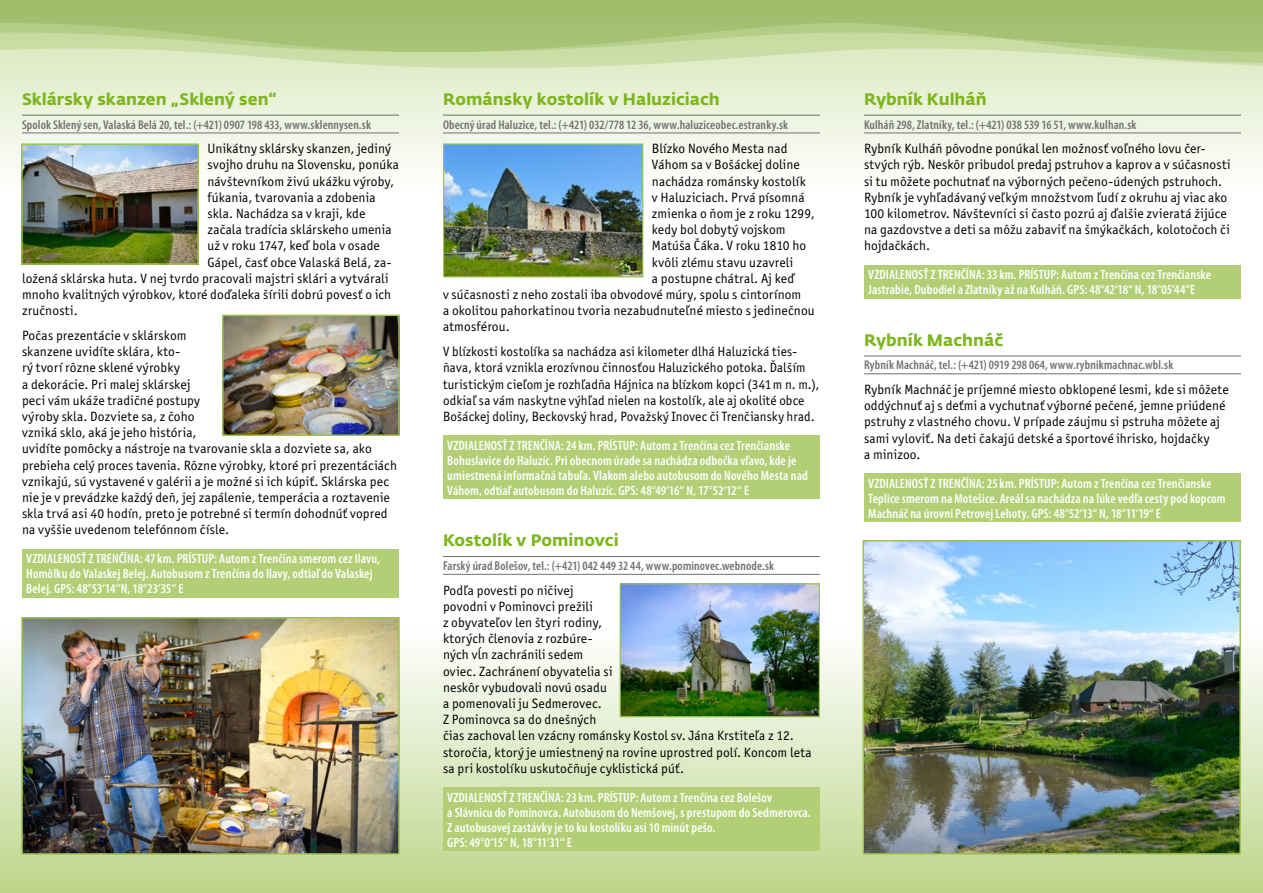
<style>
.page{position:relative;width:1263px;height:893px;background:#fff}
.page>*{position:absolute;margin:0;border:0;box-sizing:border-box;transform-origin:0 0}
.t1{font:700 16.5px "Fedra Sans CE";color:#7db61c}
.t2{font:13.5px/16.2px "Officina San Itc TEE";letter-spacing:.015em;color:#000}
.t3{font:600 condensed 13.5px/15px "Myriad Pro";letter-spacing:.01em;color:#fff}
.t4{font:600 condensed 12.75px "Myriad Pro";letter-spacing:.01em;color:#707172}
</style>
<div class="page">
<div style="left:0;top:626px;width:421px;height:267px;background:linear-gradient(to bottom,#fff,#bdd68b)"></div>
<svg style="left:0;top:88px;width:421px;height:79px;background:#ecf3e1"></svg>
<img style="left:24px;top:620px;width:373px;height:232px">
<div style="left:21px;top:617px;width:379px;height:238px;border:2px solid #9dc453"></div>
<hr style="left:22px;top:115px;width:377px;height:1px;background:#707172">
<hr style="left:22px;top:133px;width:377px;height:1px;background:#707172">
<div style="left:22px;top:549px;width:377px;height:48px;background:#b2cf76"></div>
<img style="left:24px;top:146px;width:172px;height:116px">
<div style="left:21px;top:143px;width:178px;height:122px;border:2px solid #9dc453"></div>
<img style="left:225px;top:318px;width:172px;height:115px">
<div style="left:222px;top:315px;width:178px;height:121px;border:2px solid #9dc453"></div>
<div style="left:421px;top:626px;width:421px;height:267px;background:linear-gradient(to bottom,#fff,#bdd68b)"></div>
<svg style="left:421px;top:88px;width:421px;height:103px"></svg>
<hr style="left:443px;top:115px;width:377px;height:1px;background:#707172">
<hr style="left:443px;top:133px;width:377px;height:1px;background:#707172">
<hr style="left:443px;top:556px;width:377px;height:1px;background:#707172">
<hr style="left:443px;top:574px;width:377px;height:1px;background:#707172">
<div style="left:443px;top:435px;width:377px;height:64px;background:#b2cf76"></div>
<div style="left:443px;top:787px;width:377px;height:64px;background:#b2cf76"></div>
<img style="left:445px;top:145px;width:196px;height:130px">
<div style="left:443px;top:143px;width:200px;height:134px;border:1px solid #9dc453"></div>
<img style="left:622px;top:585px;width:196px;height:130px">
<div style="left:620px;top:583px;width:200px;height:134px;border:1px solid #9dc453"></div>
<div style="left:842px;top:626px;width:421px;height:267px;background:linear-gradient(to bottom,#fff,#bdd68b)"></div>
<svg style="left:842px;top:88px;width:421px;height:79px"></svg>
<img style="left:865px;top:543px;width:373px;height:309px">
<div style="left:862px;top:540px;width:379px;height:315px;border:2px solid #9dc453"></div>
<svg style="left:0;top:0;width:1263px;height:88px;background:#bfd499"></svg>
<hr style="left:864px;top:115px;width:377px;height:1px;background:#707172">
<hr style="left:864px;top:133px;width:377px;height:1px;background:#707172">
<hr style="left:864px;top:356px;width:377px;height:1px;background:#707172">
<hr style="left:864px;top:374px;width:377px;height:1px;background:#707172">
<div style="left:864px;top:265px;width:377px;height:34px;background:#b2cf76"></div>
<div style="left:864px;top:473px;width:377px;height:49px;background:#b2cf76"></div>
<p class="t1" style="left:22px;top:88px;width:256px">Sklársky skanzen „Sklený sen“</p>
<p class="t4" style="left:22px;top:116px;width:350px">Spolok Sklený sen, Valaská Belá 20, tel.: (+421) 0907 198 433, www.sklennysen.sk</p>
<p class="t2" style="left:207px;top:141px;width:185px">Unikátny sklársky skanzen, jediný</p>
<p class="t2" style="left:207px;top:157px;width:193px">svojho druhu na Slovensku, ponúka</p>
<p class="t2" style="left:207px;top:173px;width:188px">návštevníkom živú ukážku výroby,</p>
<p class="t2" style="left:207px;top:189px;width:170px">fúkania, tvarovania a zdobenia</p>
<p class="t2" style="left:207px;top:205px;width:159px">skla. Nachádza sa v kraji, kde</p>
<p class="t2" style="left:207px;top:222px;width:186px">začala tradícia sklárskeho umenia</p>
<p class="t2" style="left:207px;top:238px;width:174px">už v roku 1747, keď bola v osade</p>
<p class="t2" style="left:207px;top:254px;width:185px">Gápel, časť obce Valaská Belá, za-</p>
<p class="t2" style="left:22px;top:270px;width:368px">ložená sklárska huta. V nej tvrdo pracovali majstri sklári a vytvárali</p>
<p class="t2" style="left:22px;top:286px;width:371px">mnoho kvalitných výrobkov, ktoré doďaleka šírili dobrú povesť o ich</p>
<p class="t2" style="left:22px;top:303px;width:57px">zručnosti.</p>
<p class="t2" style="left:22px;top:327px;width:376px">Počas prezentácie v sklárskom<br>skanzene uvidíte sklára, kto-<br>rý tvorí rôzne sklené výrobky<br>a dekorácie. Pri malej sklárskej<br>peci vám ukáže tradičné postupy<br>výroby skla. Dozviete sa, z čoho<br>vzniká sklo, aká je jeho história,<br>uvidíte pomôcky a nástroje na tvarovanie skla a dozviete sa, ako prebieha celý proces tavenia. Rôzne výrobky, ktoré pri prezentáciách vznikajú, sú vystavené v galérii a je možné si ich kúpiť. Sklárska pec nie je v prevádzke každý deň, jej zapálenie, temperácia a roztavenie skla trvá asi 40 hodín, preto je potrebné si termín dohodnúť vopred na vyššie uvedenom telefónnom čísle.</p>
<p class="t3" style="left:26px;top:551px;width:355px">VZDIALENOSŤ Z TRENČÍNA: 47 km. PRÍSTUP: Autom z Trenčína smerom cez Ilavu,<br>Homôlku do Valaskej Belej. Autobusom z Trenčína do Ilavy, odtiaľ do Valaskej<br>Belej. GPS: 48°53‘14‘‘N, 18°23‘35‘‘ E</p>
<p class="t1" style="left:443px;top:88px;width:278px">Románsky kostolík v Haluziciach</p>
<p class="t4" style="left:443px;top:116px;width:347px">Obecný úrad Haluzice, tel.: (+421) 032/778 12 36, www.haluziceobec.estranky.sk</p>
<p class="t2" style="left:652px;top:141px;width:137px">Blízko Nového Mesta nad</p>
<p class="t2" style="left:652px;top:157px;width:149px">Váhom sa v Bošáckej doline</p>
<p class="t2" style="left:652px;top:173px;width:155px">nachádza románsky kostolík</p>
<p class="t2" style="left:652px;top:189px;width:154px">v Haluziciach. Prvá písomná</p>
<p class="t2" style="left:652px;top:205px;width:164px">zmienka o ňom je z roku 1299,</p>
<p class="t2" style="left:652px;top:222px;width:135px">kedy bol dobytý vojskom</p>
<p class="t2" style="left:652px;top:238px;width:156px">Matúša Čáka. V roku 1810 ho</p>
<p class="t2" style="left:652px;top:254px;width:143px">kvôli zlému stavu uzavreli</p>
<p class="t2" style="left:652px;top:270px;width:144px">a postupne chátral. Aj keď</p>
<p class="t2" style="left:443px;top:286px;width:360px">v súčasnosti z neho zostali iba obvodové múry, spolu s cintorínom</p>
<p class="t2" style="left:443px;top:303px;width:373px">a okolitou pahorkatinou tvoria nezabudnuteľné miesto s jedinečnou</p>
<p class="t2" style="left:443px;top:319px;width:68px">atmosférou.</p>
<p class="t2" style="left:443px;top:344px;width:378px">V blízkosti kostolíka sa nachádza asi kilometer dlhá Haluzická ties&shy;ňava, ktorá vznikla erozívnou činnosťou Haluzického potoka. Ďalším turistickým cieľom je rozhľadňa Hájnica na blízkom kopci (341m n. m.), odkiaľ sa vám naskytne výhľad nielen na kostolík, ale aj okolité obce Bošáckej doliny, Beckovský hrad, Považský Inovec či Trenčiansky hrad.</p>
<p class="t3" style="left:447px;top:438px;width:362px">VZDIALENOSŤ Z TRENČÍNA: 24 km. PRÍSTUP: Autom z Trenčína cez Trenčianske Bohuslavice do Haluzíc. Pri obecnom úrade sa nachádza odbočka vľavo, kde je umiestnená informačná tabuľa. Vlakom alebo autobusom do Nového Mesta nad Váhom, odtiaľ autobusom do Haluzíc. GPS: 48°49‘16‘‘ N, 17°52‘12‘‘ E</p>
<p class="t1" style="left:443px;top:530px;width:177px">Kostolík v Pominovci</p>
<p class="t4" style="left:443px;top:558px;width:333px">Farský úrad Bolešov, tel.: (+421) 042 449 32 44, www.pominovec.webnode.sk</p>
<p class="t2" style="left:443px;top:582px;width:370px">Podľa povesti po ničivej<br>povodni v Pominovci prežili<br>z obyvateľov len štyri rodiny,<br>ktorých členovia z rozbúre-<br>ných vĺn zachránili sedem<br>oviec. Zachránení obyvatelia si<br>neskôr vybudovali novú osadu<br>a pomenovali ju Sedmerovec.<br>Z Pominovca sa do dnešných<br>čias zachoval len vzácny románsky Kostol sv. Jána Krstiteľa z 12. storočia, ktorý je umiestnený na rovine uprostred polí. Koncom leta sa pri kostolíku uskutočňuje cyklistická púť.</p>
<p class="t3" style="left:447px;top:789px;width:365px">VZDIALENOSŤ Z TRENČÍNA: 23 km. PRÍSTUP: Autom z Trenčína cez Bolešov<br>a Slávnicu do Pominovca. Autobusom do Nemšovej, s prestupom do Sedmerovca.<br>Z autobusovej zastávky je to ku kostolíku asi 10 minút pešo.<br>GPS: 49°0‘15‘‘ N, 18°11‘31‘‘ E</p>
<p class="t1" style="left:864px;top:88px;width:124px">Rybník Kulháň</p>
<p class="t4" style="left:864px;top:116px;width:274px">Kulháň 298, Zlatníky, tel.: (+421) 038 539 16 51, www.kulhan.sk</p>
<p class="t2" style="left:864px;top:141px;width:368px">Rybník Kulháň pôvodne ponúkal len možnosť voľného lovu čer&shy;stvých rýb. Neskôr pribudol predaj pstruhov a kaprov a v súčasnosti si tu môžete pochutnať na výborných pečeno-údených pstruhoch.<br>Rybník je vyhľadávaný veľkým množstvom ľudí z okruhu aj viac ako 100 kilometrov. Návštevníci si často pozrú aj ďalšie zvieratá žijúce na gazdovstve a deti sa môžu zabaviť na šmýkačkách, kolotočoch či hojdačkách.</p>
<p class="t3" style="left:868px;top:267px;width:344px">VZDIALENOSŤ Z TRENČÍNA: 33 km. PRÍSTUP: Autom z Trenčína cez Trenčianske<br>Jastrabie, Dubodiel a Zlatníky až na Kulháň. GPS: 48°42‘18“ N, 18°05‘44“E</p>
<p class="t1" style="left:864px;top:329px;width:141px">Rybník Machnáč</p>
<p class="t4" style="left:864px;top:357px;width:311px">Rybník Machnáč, tel.: (+421) 0919 298 064, www.rybnikmachnac.wbl.sk</p>
<p class="t2" style="left:864px;top:382px;width:366px">Rybník Machnáč je príjemné miesto obklopené lesmi, kde si môžete oddýchnuť aj s deťmi a vychutnať výborné pečené, jemne priúdené pstruhy z vlastného chovu. V prípade záujmu si pstruha môžete aj sami vyloviť. Na deti čakajú detské a športové ihrisko, hojdačky<br>a minizoo.</p>
<p class="t3" style="left:868px;top:476px;width:359px">VZDIALENOSŤ Z TRENČÍNA: 25 km. PRÍSTUP: Autom z Trenčína cez Trenčianske<br>Teplice smerom na Motešice. Areál sa nachádza na lúke vedľa cesty pod kopcom<br>Machnáč na úrovni Petrovej Lehoty. GPS: 48°52‘13“ N, 18°11‘19“ E</p>
</div>
